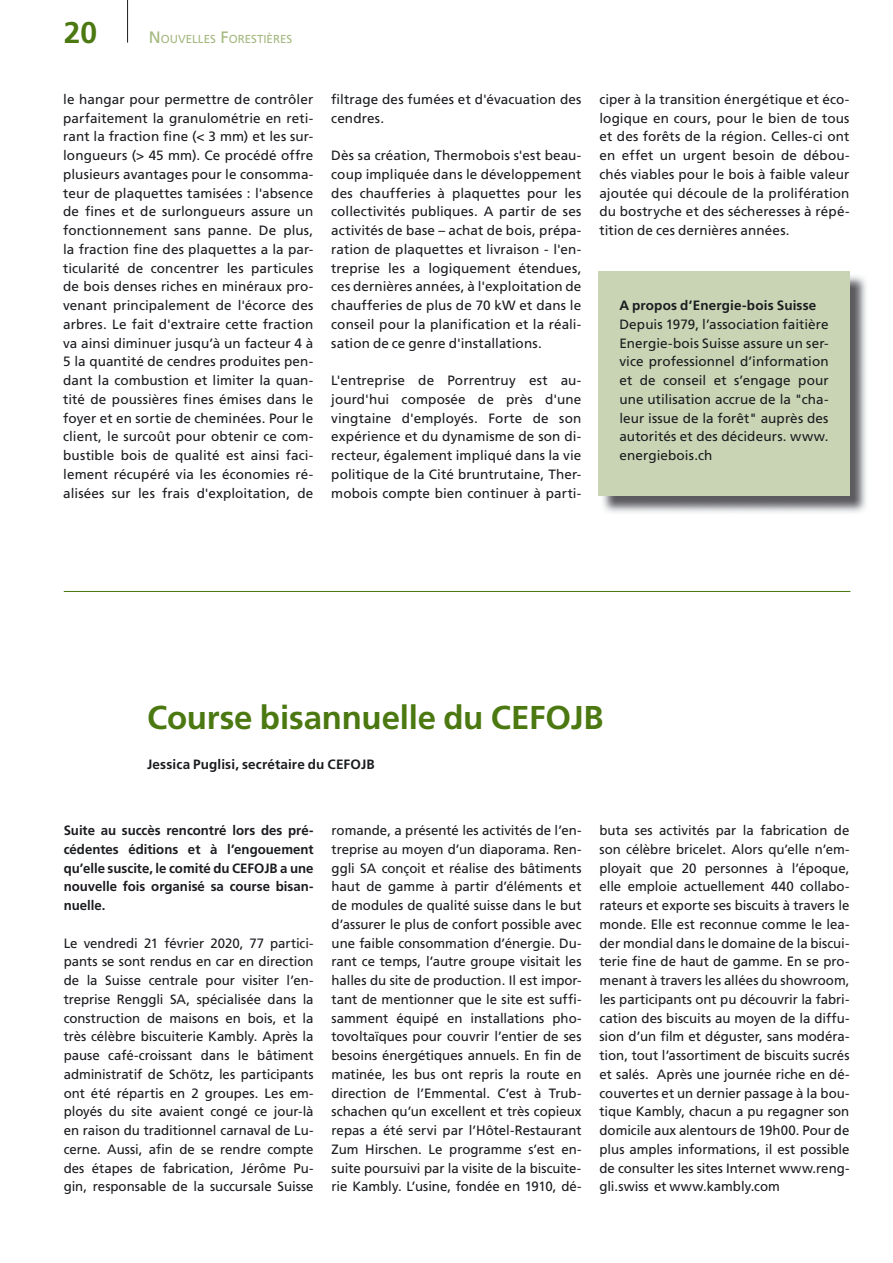
<style>
.page{position:relative;width:893px;height:1263px;background:#fff}
.page>*{position:absolute;margin:0;border:0;box-sizing:border-box;transform-origin:0 0}
.t1{font:700 33px "Frutiger LT";letter-spacing:-.005em;color:#4b7810}
.t2{font:700 30px "Frutiger LT";color:#4b7810}
.t3{font:13.5px/18.8px "Frutiger LT";letter-spacing:.005em;color:#1b1c20;text-align:justify}
.t4{font:700 13.5px/18.8px "Frutiger LT";letter-spacing:.005em;color:#1b1c20;text-align:justify}
.t5{font:11.55px "Frutiger LT Std";color:#a5b880}
.s1{font-size:16.5px}
</style>
<div class="page">
<hr style="left:127px;top:0;width:1px;height:43px;background:#1b1c20">
<img style="left:602px;top:276px;width:264px;height:237px">
<div style="left:598px;top:271px;width:252px;height:225px;background:#c8d4b3"></div>
<hr style="left:64px;top:591px;width:786px;height:1px;background:#4b7810">
<h2 class="t2" style="left:64px;top:20px;width:35px">20</h2>
<p class="t5" style="left:149px;top:32px;width:145px"><span class="s1">N</span>OUVELLES <span class="s1">F</span>ORESTIÈRES</p>
<p class="t3" style="left:63px;top:91px;width:252px">le hangar pour permettre de contrôler parfaitement la granulométrie en reti&shy;rant la fraction fine (&lt; 3 mm) et les sur&shy;longueurs (&gt; 45 mm). Ce procédé offre plusieurs avantages pour le consomma&shy;teur de plaquettes tamisées : l'absence de fines et de surlongueurs assure un fonctionnement sans panne. De plus, la fraction fine des plaquettes a la par&shy;ticularité de concentrer les particules de bois denses riches en minéraux pro&shy;venant principalement de l'écorce des arbres. Le fait d'extraire cette fraction va ainsi diminuer jusqu’à un facteur 4 à 5 la quantité de cendres produites pen&shy;dant la combustion et limiter la quan&shy;tité de poussières fines émises dans le foyer et en sortie de cheminées. Pour le client, le surcoût pour obtenir ce com&shy;bustible bois de qualité est ainsi faci&shy;lement récupéré via les économies ré&shy;alisées sur les frais d'exploitation, de</p>
<p class="t3" style="left:331px;top:91px;width:252px">filtrage des fumées et d'évacuation des cendres.</p>
<p class="t3" style="left:331px;top:147px;width:252px">Dès sa création, Thermobois s'est beau&shy;coup impliquée dans le développement des chaufferies à plaquettes pour les collectivités publiques. A partir de ses activités de base – achat de bois, prépa&shy;ration de plaquettes et livraison - l'en&shy;treprise les a logiquement étendues, ces dernières années, à l'exploitation de chaufferies de plus de 70 kW et dans le conseil pour la planification et la réali&shy;sation de ce genre d'installations.</p>
<p class="t3" style="left:331px;top:372px;width:252px">L'entreprise de Porrentruy est au&shy;jourd'hui composée de près d'une vingtaine d'employés. Forte de son expérience et du dynamisme de son di&shy;recteur, également impliqué dans la vie politique de la Cité bruntrutaine, Ther&shy;mobois compte bien continuer à parti-</p>
<p class="t3" style="left:599px;top:91px;width:252px">ciper à la transition énergétique et éco&shy;logique en cours, pour le bien de tous et des forêts de la région. Celles-ci ont en effet un urgent besoin de débou&shy;chés viables pour le bois à faible valeur ajoutée qui découle de la prolifération du bostryche et des sécheresses à répé&shy;tition de ces dernières années.</p>
<p class="t4" style="left:619px;top:297px;width:198px">A propos d’Energie-bois Suisse</p>
<p class="t3" style="left:619px;top:316px;width:211px">Depuis 1979, l’association faitière Energie-bois Suisse assure un ser&shy;vice professionnel d’information et de conseil et s’engage pour une utilisation accrue de la "cha&shy;leur issue de la forêt" auprès des autorités et des décideurs. www. energiebois.ch</p>
<h1 class="t1" style="left:147px;top:704px;width:458px">Course bisannuelle du CEFOJB</h1>
<p class="t4" style="left:147px;top:756px;width:229px">Jessica Puglisi, secrétaire du CEFOJB</p>
<p class="t4" style="left:64px;top:822px;width:251px">Suite au succès rencontré lors des pré&shy;cédentes éditions et à l’engouement qu’elle suscite, le comité du CEFOJB a une nouvelle fois organisé sa course bisan&shy;nuelle.</p>
<p class="t3" style="left:64px;top:935px;width:251px">Le vendredi 21 février 2020, 77 partici&shy;pants se sont rendus en car en direction de la Suisse centrale pour visiter l’en&shy;treprise Renggli SA, spécialisée dans la construction de maisons en bois, et la très célèbre biscuiterie Kambly. Après la pause café-croissant dans le bâtiment administratif de Schötz, les participants ont été répartis en 2 groupes. Les em&shy;ployés du site avaient congé ce jour-là en raison du traditionnel carnaval de Lu&shy;cerne. Aussi, afin de se rendre compte des étapes de fabrication, Jérôme Pu&shy;gin, responsable de la succursale Suisse</p>
<p class="t3" style="left:332px;top:822px;width:251px">romande, a présenté les activités de l’en&shy;treprise au moyen d’un diaporama. Ren&shy;ggli SA conçoit et réalise des bâtiments haut de gamme à partir d’éléments et de modules de qualité suisse dans le but d’assurer le plus de confort possible avec une faible consommation d’énergie. Du&shy;rant ce temps, l’autre groupe visitait les halles du site de production. Il est impor&shy;tant de mentionner que le site est suffi&shy;samment équipé en installations pho&shy;tovoltaïques pour couvrir l’entier de ses besoins énergétiques annuels. En fin de matinée, les bus ont repris la route en direction de l’Emmental. C’est à Trub&shy;schachen qu’un excellent et très copieux repas a été servi par l’Hôtel-Restaurant Zum Hirschen. Le programme s’est en&shy;suite poursuivi par la visite de la biscuite&shy;rie Kambly. L’usine, fondée en 1910, dé-</p>
<p class="t3" style="left:599px;top:822px;width:251px">buta ses activités par la fabrication de son célèbre bricelet. Alors qu’elle n’em&shy;ployait que 20 personnes à l’époque, elle emploie actuellement 440 collabo&shy;rateurs et exporte ses biscuits à travers le monde. Elle est reconnue comme le lea&shy;der mondial dans le domaine de la biscui&shy;terie fine de haut de gamme. En se pro&shy;menant à travers les allées du showroom, les participants ont pu découvrir la fabri&shy;cation des biscuits au moyen de la diffu&shy;sion d’un film et déguster, sans modéra&shy;tion, tout l’assortiment de biscuits sucrés et salés. Après une journée riche en dé&shy;couvertes et un dernier passage à la bou&shy;tique Kambly, chacun a pu regagner son domicile aux alentours de 19h00. Pour de plus amples informations, il est possible de consulter les sites Internet www.reng&shy;gli.swiss et www.kambly.com</p>
</div>
